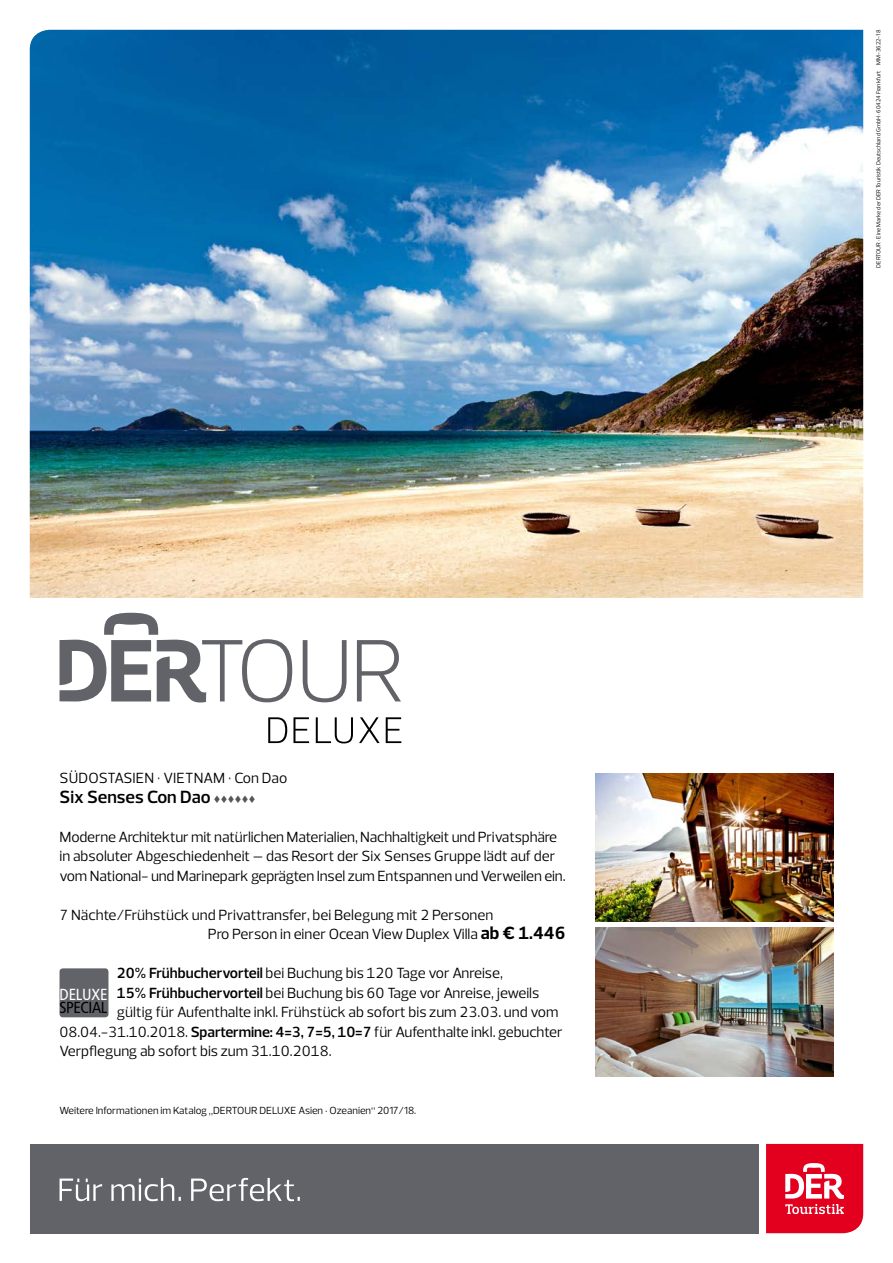
<style>
.page{position:relative;width:893px;height:1263px;background:#fff}
.page>*{position:absolute;margin:0;border:0;box-sizing:border-box;transform-origin:0 0}
.t1{font:600 18px "Prelo";color:#000}
.t2{font:16.05px "DER Frutiger Cn Re";letter-spacing:-.03em;color:#000}
.t3{font:16.05px "DER Frutiger Cn Re";letter-spacing:-.01em;color:#fff}
.t4{font:15px/19.5px "Prelo";color:#000}
.t5{font:10.5px "Prelo";color:#000}
.t6{font:6px "Prelo";color:#000}
.s1{font-family:"DERPI2015";font-weight:400;font-size:13.5px;color:#565656}
.s2{font-weight:700;font-size:18px}
.s3{font-weight:600}
</style>
<div class="page">
<svg style="left:766px;top:1144px;width:97px;height:89px;background:#e6243f"></svg>
<div style="left:30px;top:1144px;width:729px;height:89px;background:#626369"></div>
<svg style="left:60px;top:1178px;width:240px;height:23px"></svg>
<img style="left:595px;top:928px;width:238px;height:148px">
<img style="left:595px;top:773px;width:238px;height:149px">
<img style="left:30px;top:30px;width:833px;height:568px">
<svg style="left:60px;top:613px;width:232px;height:89px"></svg>
<svg style="left:303px;top:640px;width:44px;height:62px"></svg>
<svg style="left:357px;top:640px;width:44px;height:61px"></svg>
<svg style="left:268px;top:717px;width:133px;height:26px"></svg>
<div style="left:60px;top:968px;width:48px;height:49px;background:#626369;border-radius:3px"></div>
<p class="t4" style="left:60px;top:769px;width:229px">SÜDOSTASIEN · VIETNAM · Con Dao</p>
<p class="t1" style="left:60px;top:786px;width:197px">Six Senses Con Dao <span class="s1">777777</span></p>
<p class="t4" style="left:60px;top:827px;width:508px">Moderne Architektur mit natürlichen Materialien, Nachhaltigkeit und Privatsphäre in absoluter Abgeschiedenheit – das Resort der Six Senses Gruppe lädt auf der vom National- und Marinepark geprägten Insel zum Entspannen und Verweilen ein.</p>
<p class="t4" style="left:208px;top:905px;width:359px;text-indent:-148px">7 Nächte/Frühstück und Privattransfer, bei Belegung mit 2 Personen<br>Pro Person in einer Ocean View Duplex Villa <span class="s2">ab € 1.446</span></p>
<p class="t4" style="left:117px;top:964px;width:387px"><span class="s3">20% Frühbuchervorteil</span> bei Buchung bis 120 Tage vor Anreise,</p>
<p class="t4" style="left:117px;top:983px;width:424px"><span class="s3">15% Frühbuchervorteil</span> bei Buchung bis 60 Tage vor Anreise, jeweils</p>
<p class="t4" style="left:117px;top:1003px;width:443px">gültig für Aufenthalte inkl. Frühstück ab sofort bis zum 23.03. und vom</p>
<p class="t4" style="left:60px;top:1022px;width:505px">08.04.-31.10.2018. <span class="s3">Spartermine: 4=3, 7=5, 10=7</span> für Aufenthalte inkl. gebuchter</p>
<p class="t4" style="left:60px;top:1042px;width:274px">Verpflegung ab sofort bis zum 31.10.2018.</p>
<p class="t3" style="left:60px;top:985px;width:49px">DELUXE</p>
<p class="t2" style="left:60px;top:998px;width:49px">SPECIAL</p>
<p class="t5" style="left:60px;top:1104px;width:358px">Weitere Informationen im Katalog „DERTOUR DELUXE Asien · Ozeanien“ 2017/18.</p>
<p class="t6" style="left:875px;top:268px;width:239px;rotate:-90deg">DERTOUR · Eine Marke der DER Touristik Deutschland GmbH · 60424 Frankfurt MM-3622-18</p>
</div>
